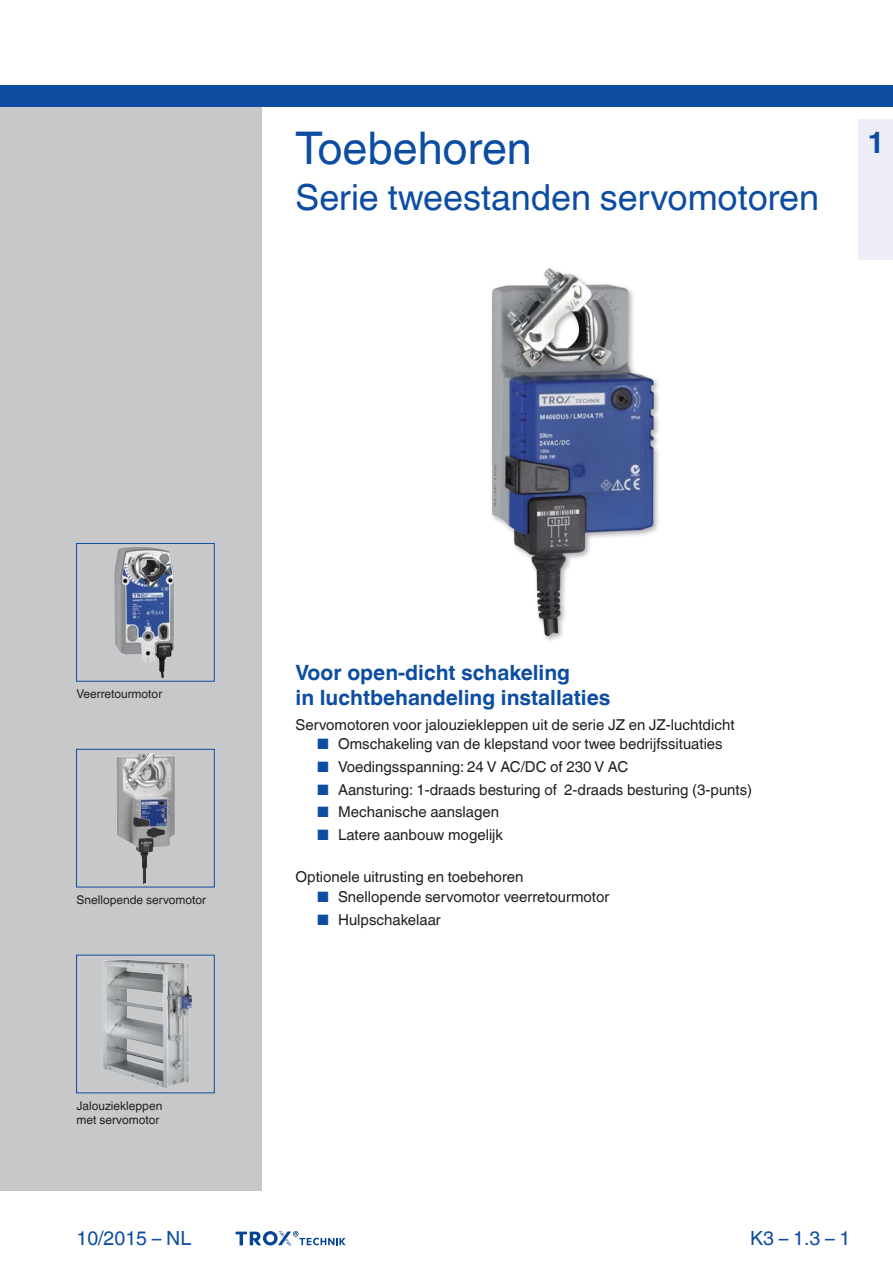
<style>
.page{position:relative;width:893px;height:1263px;background:#fff}
.page>*{position:absolute;margin:0;border:0;box-sizing:border-box;transform-origin:0 0}
.leaflet_head1{font:45px "TROX Helvetica";color:#0d4da1}
.Standard_oben_links{font:36px "TROX Helvetica";color:#0d4da1}
.Register-Tab-Ziffern{font:700 30px "TROX Helvetica";color:#0d4da1}
.leaflet_intro_descr{font:700 21px/25.5px "TROX Helvetica";color:#0d4da1}
.country{font:19.5px "TROX Helvetica";color:#0d4da1}
.pagina_li-re{font:19.5px "TROX Helvetica";color:#0d4da1}
.leaflet_intro_descr-2{font:15px "TROX Helvetica";color:#231f20}
.leaflet_frontpage_pi{font:12px "TROX Helvetica";color:#231f20}
.s1{color:#0d4da1}
.s2{font-style:inherit}
</style>
<div class="page">
<div style="left:0;top:106px;width:261px;height:1084px;background:#c7c8ca"></div>
<div style="left:0;top:85px;width:893px;height:21px;background:#0d4da1"></div>
<div style="left:76px;top:543px;width:139px;height:139px;border:1px solid #0d4da1"></div>
<img style="left:77px;top:544px;width:137px;height:137px">
<div style="left:76px;top:749px;width:139px;height:138px;border:1px solid #0d4da1"></div>
<img style="left:77px;top:750px;width:137px;height:137px">
<div style="left:76px;top:955px;width:139px;height:138px;border:1px solid #0d4da1"></div>
<img style="left:77px;top:955px;width:137px;height:137px">
<svg style="left:236px;top:1231px;width:110px;height:15px"></svg>
<img style="left:492px;top:268px;width:167px;height:373px">
<div style="left:859px;top:119px;width:34px;height:140px;background:#ecedf6"></div>
<p class="leaflet_head1" style="left:296px;top:122px;width:238px">Toebehoren</p>
<p class="Standard_oben_links" style="left:296px;top:176px;width:525px">Serie tweestanden servomotoren</p>
<p class="Register-Tab-Ziffern" style="left:867px;top:125px;width:19px">1</p>
<p class="leaflet_frontpage_pi" style="left:77px;top:687px;width:87px">Veerretourmotor</p>
<p class="leaflet_frontpage_pi" style="left:77px;top:893px;width:131px">Snellopende servomotor</p>
<p class="leaflet_frontpage_pi" style="left:77px;top:1099px;width:87px">Jalouziekleppen</p>
<p class="leaflet_frontpage_pi" style="left:77px;top:1113px;width:84px">met servomotor</p>
<p class="country" style="left:77px;top:1227px;width:116px">10/2015 – NL</p>
<p class="leaflet_intro_descr" style="left:296px;top:660px;width:316px">Voor open-dicht schakeling<br>in luchtbehandeling installaties</p>
<p class="leaflet_intro_descr-2" style="left:296px;top:716px;width:440px">Servomotoren voor jalouziekleppen uit de serie JZ en JZ-luchtdicht</p>
<p class="leaflet_intro_descr-2" style="left:317px;top:735px;width:407px"><span class="s1">■</span> Omschakeling van de klepstand voor twee bedrijfssituaties</p>
<p class="leaflet_intro_descr-2" style="left:317px;top:758px;width:313px"><span class="s1">■</span> Voedingsspanning: 24 V AC/DC of 230 V AC</p>
<p class="leaflet_intro_descr-2" style="left:317px;top:781px;width:437px"><span class="s1">■</span> Aansturing: 1-draads besturing of 2-draads besturing (3-punts)</p>
<p class="leaflet_intro_descr-2" style="left:317px;top:803px;width:184px"><span class="s1">■</span> Mechanische aanslagen</p>
<p class="leaflet_intro_descr-2" style="left:317px;top:826px;width:188px"><span class="s1">■</span> Latere aanbouw mogelijk</p>
<p class="leaflet_intro_descr-2" style="left:296px;top:868px;width:229px">Optionele uitrusting en toebehoren</p>
<p class="leaflet_intro_descr-2" style="left:317px;top:888px;width:294px"><span class="s1">■</span> Snellopende servomotor veerretourmotor</p>
<p class="leaflet_intro_descr-2" style="left:317px;top:910px;width:126px"><span class="s1">■</span> Hulpschakelaar</p>
<p class="pagina_li-re" style="left:750px;top:1227px;width:102px">K3 – 1.3 – <span class="s2">1</span></p>
</div>
